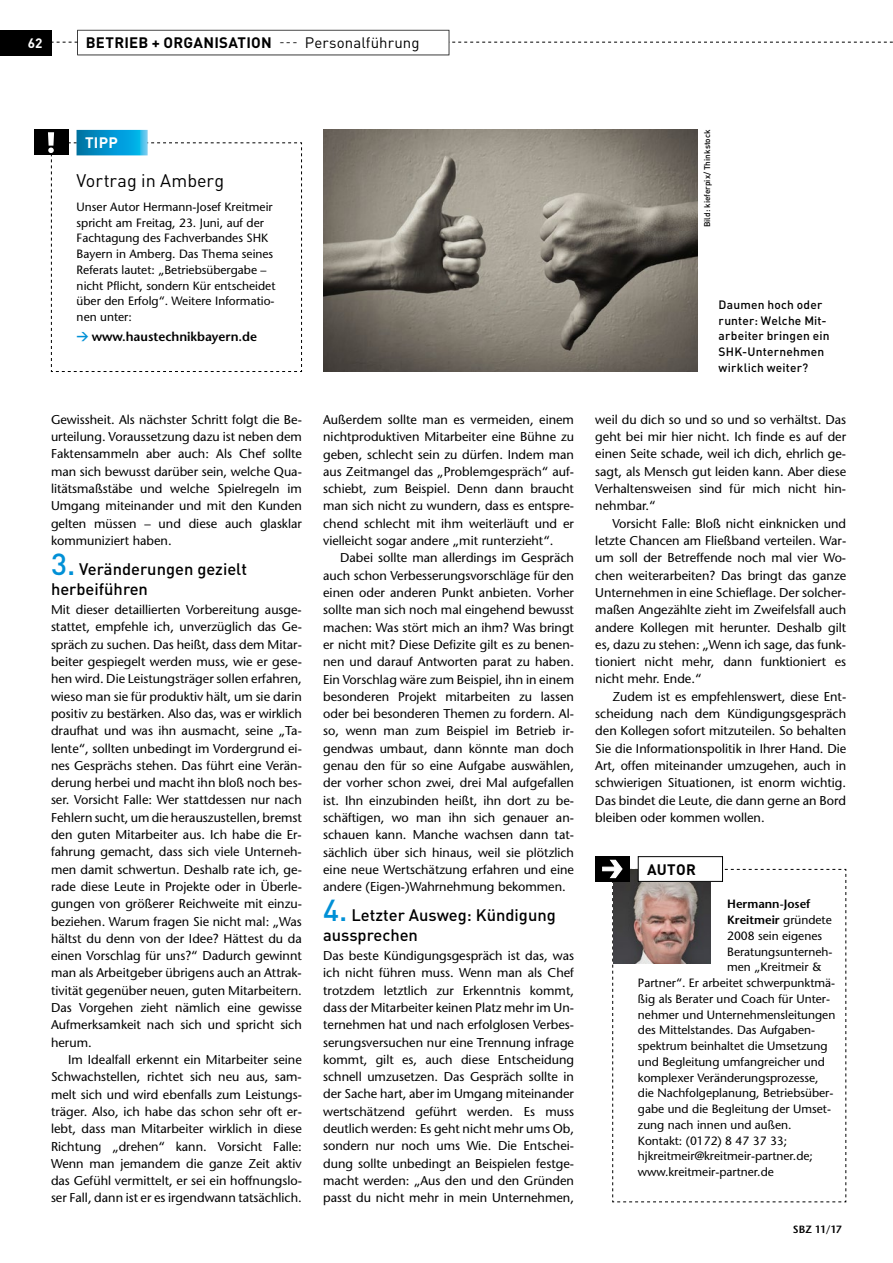
<style>
.page{position:relative;width:893px;height:1263px;background:#fff}
.page>*{position:absolute;margin:0;border:0;box-sizing:border-box;transform-origin:0 0}
.t1{font:18px "DIN Pro";letter-spacing:-.005em;color:#000}
.t2{font:500 16.5px/19.5px "DIN Pro";color:#000}
.t3{font:700 15px "DIN Pro";letter-spacing:.015em;color:#000}
.t4{font:15px "DIN Pro";letter-spacing:.005em;color:#000}
.t5{font:700 15px "DIN Pro";color:#fff}
.t6{font:700 13.5px "DIN Pro";color:#fff}
.t7{font:500 12.75px/17.2px "Stone Sans Std";color:#000;text-align:justify}
.t8{font:600 12.75px "Stone Sans Std";color:#000}
.t9{font:500 12px/15.8px "Stone Sans Std";color:#000}
.t10{font:500 12px/15.8px "DIN Pro";letter-spacing:.015em;color:#000}
.t11{font:600 12px "Stone Sans Std";color:#000}
.t12{font:600 10.5px "Stone Sans Std";letter-spacing:-.02em;color:#000}
.t13{font:500 8.25px "DIN Pro";color:#000}
.s1{font-size:12px}
.s2{font-family:"DIN Pro";font-weight:700;font-size:12px;color:#0090d6}
.s3{font-size:30px;color:#0090d6}
.s4{font-weight:500}
</style>
<div class="page">
<svg style="left:51px;top:42px;width:842px;height:1px"></svg>
<svg style="left:77px;top:30px;width:372px;height:25px"></svg>
<div style="left:78px;top:31px;width:371px;height:24px;background:#fff"></div>
<svg style="left:77px;top:130px;width:71px;height:2px"></svg>
<img style="left:323px;top:130px;width:374px;height:242px">
<div style="left:638px;top:856px;width:85px;height:26px;border:1px solid #000"></div>
<div style="left:0;top:30px;width:51px;height:25px;background:#000"></div>
<div style="left:34px;top:130px;width:34px;height:25px;background:#000"></div>
<svg style="left:48px;top:132px;width:254px;height:240px"></svg>
<div style="left:595px;top:856px;width:34px;height:26px;background:#000"></div>
<svg style="left:602px;top:859px;width:244px;height:343px"></svg>
<p class="t6" style="left:28px;top:34px;width:16px">62</p>
<p class="t3" style="left:86px;top:33px;width:20px">BETRIEB</p>
<p class="t3" style="left:152px;top:33px;width:32px">+ ORGANISATION</p>
<p class="t4" style="left:279px;top:33px;width:142px"><span class="s1">---</span> Personalführung</p>
<p class="t5" style="left:85px;top:133px;width:34px">TIPP</p>
<h1 class="t1" style="left:77px;top:168px;width:149px">Vortrag in Amberg</h1>
<p class="t9" style="left:77px;top:199px;width:200px">Unser Autor Hermann-Josef Kreitmeir spricht am Freitag, 23. Juni, auf der Fachtagung des Fachverbandes SHK Bayern in Amberg. Das Thema seines Referats lautet: „Betriebsübergabe – nicht Pflicht, sondern Kür entscheidet über den Erfolg“. Weitere Informatio&shy;nen unter:</p>
<p class="t8" style="left:77px;top:329px;width:182px"><span class="s2">→</span> www.haustechnikbayern.de</p>
<p class="t7" style="left:51px;top:411px;width:252px">Gewissheit. Als nächster Schritt folgt die Be&shy;urteilung. Voraussetzung dazu ist neben dem Faktensammeln aber auch: Als Chef sollte man sich bewusst darüber sein, welche Qua&shy;litätsmaßstäbe und welche Spielregeln im Umgang miteinander und mit den Kunden gelten müssen – und diese auch glasklar kommuniziert haben.</p>
<p class="t2" style="left:51px;top:559px;width:198px"><span class="s3">3.</span> Veränderungen gezielt herbeiführen</p>
<p class="t7" style="left:51px;top:601px;width:252px">Mit dieser detaillierten Vorbereitung ausge&shy;stattet, empfehle ich, unverzüglich das Ge&shy;spräch zu suchen. Das heißt, dass dem Mitar&shy;beiter gespiegelt werden muss, wie er gese&shy;hen wird. Die Leistungsträger sollen erfahren, wieso man sie für produktiv hält, um sie darin positiv zu bestärken. Also das, was er wirklich draufhat und was ihn ausmacht, seine „Ta&shy;lente“, sollten unbedingt im Vordergrund ei&shy;nes Gesprächs stehen. Das führt eine Verän&shy;derung herbei und macht ihn bloß noch bes&shy;ser. Vorsicht Falle: Wer stattdessen nur nach Fehlern sucht, um die herauszustellen, bremst den guten Mitarbeiter aus. Ich habe die Er&shy;fahrung gemacht, dass sich viele Unterneh&shy;men damit schwertun. Deshalb rate ich, ge&shy;rade diese Leute in Projekte oder in Überle&shy;gungen von größerer Reichweite mit einzu&shy;beziehen. Warum fragen Sie nicht mal: „Was hältst du denn von der Idee? Hättest du da einen Vorschlag für uns?“ Dadurch gewinnt man als Arbeitgeber übrigens auch an Attrak&shy;tivität gegenüber neuen, guten Mitarbeitern.<br>Das Vorgehen zieht nämlich eine gewisse Aufmerksamkeit nach sich und spricht sich herum.</p>
<p class="t7" style="left:51px;top:1051px;width:252px;text-indent:17px">Im Idealfall erkennt ein Mitarbeiter seine Schwachstellen, richtet sich neu aus, sam&shy;melt sich und wird ebenfalls zum Leistungs&shy;träger. Also, ich habe das schon sehr oft er&shy;lebt, dass man Mitarbeiter wirklich in diese Richtung „drehen“ kann. Vorsicht Falle:<br>Wenn man jemandem die ganze Zeit aktiv das Gefühl vermittelt, er sei ein hoffnungslo&shy;ser Fall, dann ist er es irgendwann tatsächlich.</p>
<p class="t13" style="left:701px;top:227px;width:99px;rotate:-90deg">Bild: kieferpix/ Thinkstock</p>
<p class="t7" style="left:323px;top:411px;width:252px">Außerdem sollte man es vermeiden, einem nichtproduktiven Mitarbeiter eine Bühne zu geben, schlecht sein zu dürfen. Indem man aus Zeitmangel das „Problemgespräch“ auf&shy;schiebt, zum Beispiel. Denn dann braucht man sich nicht zu wundern, dass es entspre&shy;chend schlecht mit ihm weiterläuft und er vielleicht sogar andere „mit runterzieht“.</p>
<p class="t7" style="left:323px;top:549px;width:252px;text-indent:17px">Dabei sollte man allerdings im Gespräch auch schon Verbesserungsvorschläge für den einen oder anderen Punkt anbieten. Vorher sollte man sich noch mal eingehend bewusst machen: Was stört mich an ihm? Was bringt er nicht mit? Diese Defizite gilt es zu benen&shy;nen und darauf Antworten parat zu haben.<br>Ein Vorschlag wäre zum Beispiel, ihn in einem besonderen Projekt mitarbeiten zu lassen oder bei besonderen Themen zu fordern. Al&shy;so, wenn man zum Beispiel im Betrieb ir&shy;gendwas umbaut, dann könnte man doch genau den für so eine Aufgabe auswählen, der vorher schon zwei, drei Mal aufgefallen ist. Ihn einzubinden heißt, ihn dort zu be&shy;schäftigen, wo man ihn sich genauer an&shy;schauen kann. Manche wachsen dann tat&shy;sächlich über sich hinaus, weil sie plötzlich eine neue Wertschätzung erfahren und eine andere (Eigen-)Wahrnehmung bekommen.</p>
<p class="t2" style="left:323px;top:905px;width:234px"><span class="s3">4.</span> Letzter Ausweg: Kündigung aussprechen</p>
<p class="t7" style="left:323px;top:947px;width:252px">Das beste Kündigungsgespräch ist das, was ich nicht führen muss. Wenn man als Chef trotzdem letztlich zur Erkenntnis kommt, dass der Mitarbeiter keinen Platz mehr im Un&shy;ternehmen hat und nach erfolglosen Verbes&shy;serungsversuchen nur eine Trennung infrage kommt, gilt es, auch diese Entscheidung schnell umzusetzen. Das Gespräch sollte in der Sache hart, aber im Umgang miteinander wertschätzend geführt werden. Es muss deutlich werden: Es geht nicht mehr ums Ob, sondern nur noch ums Wie. Die Entschei&shy;dung sollte unbedingt an Beispielen festge&shy;macht werden: „Aus den und den Gründen passt du nicht mehr in mein Unternehmen,</p>
<p class="t10" style="left:719px;top:296px;width:112px">Daumen hoch oder runter: Welche Mit&shy;arbeiter bringen ein<br>SHK-Unternehmen wirklich weiter?</p>
<p class="t7" style="left:595px;top:411px;width:252px">weil du dich so und so und so verhältst. Das geht bei mir hier nicht. Ich finde es auf der einen Seite schade, weil ich dich, ehrlich ge&shy;sagt, als Mensch gut leiden kann. Aber diese Verhaltensweisen sind für mich nicht hin&shy;nehmbar.“</p>
<p class="t7" style="left:595px;top:515px;width:252px;text-indent:17px">Vorsicht Falle: Bloß nicht einknicken und letzte Chancen am Fließband verteilen. War&shy;um soll der Betreffende noch mal vier Wo&shy;chen weiterarbeiten? Das bringt das ganze Unternehmen in eine Schieflage. Der solcher&shy;maßen Angezählte zieht im Zweifelsfall auch andere Kollegen mit herunter. Deshalb gilt es, dazu zu stehen: „Wenn ich sage, das funk&shy;tioniert nicht mehr, dann funktioniert es nicht mehr. Ende.“</p>
<p class="t7" style="left:595px;top:688px;width:252px;text-indent:17px">Zudem ist es empfehlenswert, diese Ent&shy;scheidung nach dem Kündigungsgespräch den Kollegen sofort mitzuteilen. So behalten Sie die Informationspolitik in Ihrer Hand. Die Art, offen miteinander umzugehen, auch in schwierigen Situationen, ist enorm wichtig.<br>Das bindet die Leute, die dann gerne an Bord bleiben oder kommen wollen.</p>
<p class="t3" style="left:647px;top:859px;width:31px">AUTOR</p>
<p class="t11" style="left:727px;top:897px;width:85px">Hermann-Josef</p>
<p class="t11" style="left:727px;top:913px;width:106px">Kreitmeir <span class="s4">gründete</span></p>
<p class="t9" style="left:727px;top:928px;width:97px">2008 sein eigenes</p>
<p class="t9" style="left:727px;top:943px;width:107px">Beratungsunterneh-</p>
<p class="t9" style="left:727px;top:959px;width:96px">men „Kreitmeir &amp;</p>
<p class="t9" style="left:638px;top:975px;width:199px">Partner“. Er arbeitet schwerpunktmä-</p>
<p class="t9" style="left:638px;top:991px;width:194px">ßig als Berater und Coach für Unter-</p>
<p class="t9" style="left:638px;top:1006px;width:199px">nehmer und Unternehmensleitungen</p>
<p class="t9" style="left:638px;top:1022px;width:179px">des Mittelstandes. Das Aufgaben-</p>
<p class="t9" style="left:638px;top:1038px;width:191px">spektrum beinhaltet die Umsetzung</p>
<p class="t9" style="left:638px;top:1054px;width:188px">und Begleitung umfangreicher und</p>
<p class="t9" style="left:638px;top:1069px;width:182px">komplexer Veränderungsprozesse,</p>
<p class="t9" style="left:638px;top:1085px;width:197px">die Nachfolgeplanung, Betriebsüber-</p>
<p class="t9" style="left:638px;top:1101px;width:195px">gabe und die Begleitung der Umset-</p>
<p class="t9" style="left:638px;top:1117px;width:155px">zung nach innen und außen.</p>
<p class="t9" style="left:638px;top:1132px;width:151px">Kontakt: (0172) 8 47 37 33;</p>
<p class="t9" style="left:638px;top:1148px;width:177px">hjkreitmeir@kreitmeir-partner.de;</p>
<p class="t9" style="left:638px;top:1164px;width:137px">www.kreitmeir-partner.de</p>
<p class="t12" style="left:793px;top:1223px;width:51px">SBZ 11/17</p>
</div>
